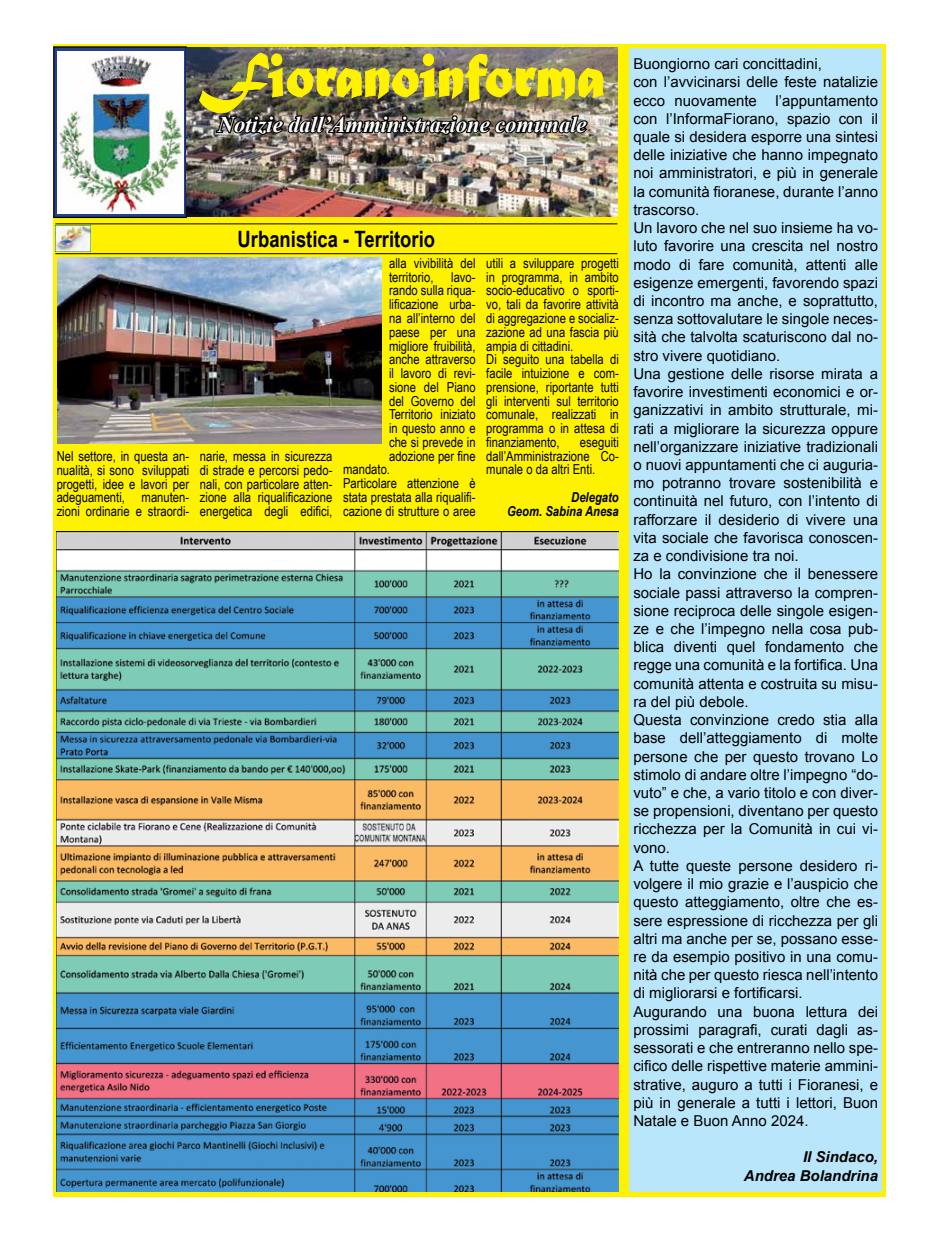
<style>
.page{position:relative;width:939px;height:1241px;background:#fff}
.page>*{position:absolute;margin:0;border:0;box-sizing:border-box;transform-origin:0 0}
.t1{font:65px "Matura MT Script Capitals";color:#fff200;scale:.88 1}
.t2{font:italic 700 22.5px "Times New Roman";color:#fff}
.t3{font:700 22.5px "Arial Narrow";color:#000}
.t4{font:15px/18.2px "Arial";color:#000}
.t5{font:italic 700 15px/18.2px "Arial";color:#000;text-align:right}
.t6{font:13.75px/13.8px "Arial Narrow";color:#000;text-align:justify}
.t7{font:italic 700 13.75px/13.8px "Arial Narrow";color:#000;text-align:right}
</style>
<div class="page">
<div style="left:53px;top:44px;width:833px;height:1152px;background:#fff200"></div>
<div style="left:54px;top:47px;width:132px;height:170px;background:#25408f"></div>
<div style="left:53px;top:46px;width:134px;height:172px;border:1px solid #000"></div>
<hr style="left:55px;top:223px;width:562px;height:1px;background:#000">
<hr style="left:55px;top:253px;width:562px;height:1px;background:#000">
<img style="left:57px;top:51px;width:127px;height:163px">
<div style="left:629px;top:48px;width:253px;height:1143px;background:#b9e6fa"></div>
<img style="left:187px;top:48px;width:430px;height:169px">
<img style="left:199px;top:53px;width:405px;height:104px">
<img style="left:55px;top:225px;width:36px;height:27px">
<img style="left:57px;top:531px;width:562px;height:660px">
<img style="left:57px;top:258px;width:325px;height:186px">
<h1 class="t1" style="left:199px;top:36px;width:463px">Fioranoinforma</h1>
<h2 class="t2" style="left:218px;top:108px;width:370px">Notizie dall’Amministrazione comunale</h2>
<h2 class="t3" style="left:238px;top:222px;width:199px">Urbanistica - Territorio</h2>
<p class="t6" style="left:57px;top:448px;width:134px">Nel settore, in questa an&shy;nualità, si sono sviluppati progetti, idee e lavori per adeguamenti, manuten&shy;zioni ordinarie e straordi-</p>
<p class="t6" style="left:200px;top:448px;width:134px">narie, messa in sicurezza di strade e percorsi pedo&shy;nali, con particolare atten&shy;zione alla riqualificazione energetica degli edifici,</p>
<p class="t6" style="left:389px;top:256px;width:88px">alla vivibilità del territorio,</p>
<p class="t6" style="left:451px;top:269px;width:26px">lavo-</p>
<p class="t6" style="left:389px;top:283px;width:88px">rando sulla riqua-</p>
<p class="t6" style="left:389px;top:297px;width:88px">lificazione urba-</p>
<p class="t6" style="left:389px;top:311px;width:88px">na all’interno del</p>
<p class="t6" style="left:389px;top:324px;width:88px">paese per una</p>
<p class="t6" style="left:389px;top:338px;width:88px">migliore fruibilità,</p>
<p class="t6" style="left:389px;top:352px;width:88px">anche attraverso</p>
<p class="t6" style="left:389px;top:366px;width:88px">il lavoro di revi-</p>
<p class="t6" style="left:389px;top:379px;width:88px">sione del Piano</p>
<p class="t6" style="left:389px;top:393px;width:88px">del Governo del</p>
<p class="t6" style="left:389px;top:407px;width:88px">Territorio iniziato</p>
<p class="t6" style="left:389px;top:421px;width:88px">in questo anno e</p>
<p class="t6" style="left:389px;top:434px;width:88px">che si prevede in</p>
<p class="t6" style="left:389px;top:448px;width:88px">adozione per fine</p>
<p class="t6" style="left:343px;top:462px;width:49px">mandato.</p>
<p class="t6" style="left:343px;top:476px;width:134px">Particolare attenzione è</p>
<p class="t6" style="left:343px;top:489px;width:134px">stata prestata alla riqualifi-</p>
<p class="t6" style="left:343px;top:503px;width:134px">cazione di strutture o aree</p>
<p class="t6" style="left:486px;top:256px;width:134px;text-align:left">utili a sviluppare progetti in programma, in ambito socio-educativo o sporti&shy;vo, tali da favorire attività di aggregazione e socializ&shy;zazione ad una fascia più ampia di cittadini.<br>Di seguito una tabella di facile intuizione e com&shy;prensione, riportante tutti gli interventi sul territorio comunale, realizzati in programma o in attesa di finanziamento,</p>
<p class="t6" style="left:486px;top:434px;width:134px;text-indent:94px">eseguiti dall’Amministrazione Co&shy;munale o da altri Enti.</p>
<p class="t7" style="left:507px;top:489px;width:113px">Delegato<br>Geom. Sabina Anesa</p>
<p class="t4" style="left:633px;top:55px;width:246px">Buongiorno cari concittadini,<br>con l’avvicinarsi delle feste natalizie ecco nuovamente l’appuntamento con l’InformaFiorano, spazio con il quale si desidera esporre una sintesi delle iniziative che hanno impegnato noi amministratori, e più in generale la comunità fioranese, durante l’anno trascorso.<br>Un lavoro che nel suo insieme ha vo&shy;luto favorire una crescita nel nostro modo di fare comunità, attenti alle esigenze emergenti, favorendo spazi di incontro ma anche, e soprattutto, senza sottovalutare le singole neces&shy;sità che talvolta scaturiscono dal no&shy;stro vivere quotidiano.<br>Una gestione delle risorse mirata a favorire investimenti economici e or&shy;ganizzativi in ambito strutturale, mi&shy;rati a migliorare la sicurezza oppure nell’organizzare iniziative tradizionali o nuovi appuntamenti che ci auguria&shy;mo potranno trovare sostenibilità e continuità nel futuro, con l’intento di rafforzare il desiderio di vivere una vita sociale che favorisca conoscen&shy;za e condivisione tra noi.<br>Ho la convinzione che il benessere sociale passi attraverso la compren&shy;sione reciproca delle singole esigen&shy;ze e che l’impegno nella cosa pub&shy;blica diventi quel fondamento che regge una comunità e la fortifica. Una comunità attenta e costruita su misu&shy;ra del più debole.<br>Questa convinzione credo stia alla base dell’atteggiamento di molte persone che per questo trovano Lo stimolo di andare oltre l’impegno “do&shy;vuto” e che, a vario titolo e con diver&shy;se propensioni, diventano per questo ricchezza per la Comunità in cui vi&shy;vono.<br>A tutte queste persone desidero ri&shy;volgere il mio grazie e l’auspicio che questo atteggiamento, oltre che es&shy;sere espressione di ricchezza per gli altri ma anche per se, possano esse&shy;re da esempio positivo in una comu&shy;nità che per questo riesca nell’intento di migliorarsi e fortificarsi.<br>Augurando una buona lettura dei prossimi paragrafi, curati dagli as&shy;sessorati e che entreranno nello spe&shy;cifico delle rispettive materie ammini&shy;strative, auguro a tutti i Fioranesi, e più in generale a tutti i lettori, Buon Natale e Buon Anno 2024.</p>
<p class="t5" style="left:744px;top:1148px;width:136px">Il Sindaco,<br>Andrea Bolandrina</p>
</div>
